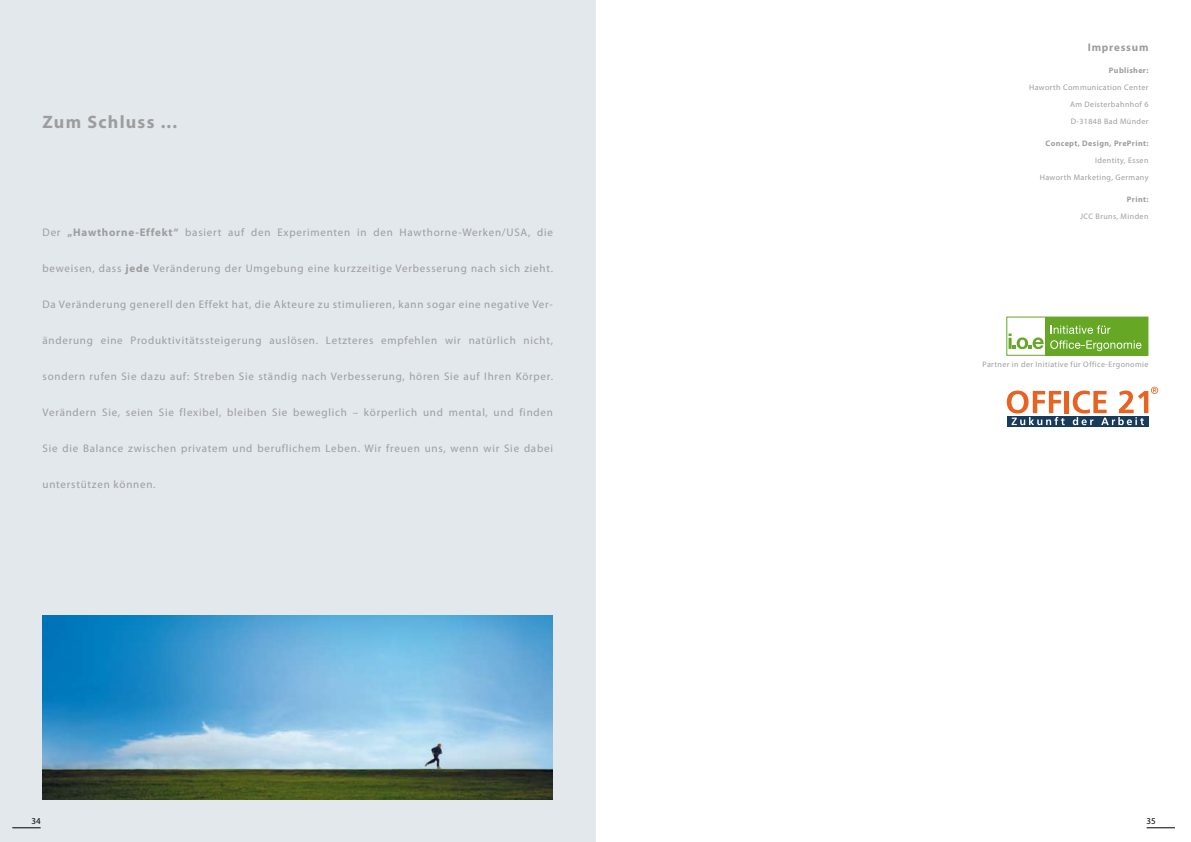
<style>
.page{position:relative;width:1191px;height:842px;background:#fff}
.page>*{position:absolute;margin:0;border:0;box-sizing:border-box;transform-origin:0 0}
.t1{font:700 18px "Myriad Pro";letter-spacing:.07em;color:#9c9d9f}
.t2{font:11px "Myriad Pro";letter-spacing:.07em;color:#9c9d9f}
.t3{font:700 11px "Myriad Pro";letter-spacing:.07em;color:#9c9d9f}
.t4{font:9px "Myriad Pro";color:#000}
.t5{font:8px/17px "Myriad Pro";letter-spacing:.05em;color:#9c9d9f;text-align:justify}
.t6{font:700 8px "Myriad Pro";letter-spacing:.05em;color:#9c9d9f}
.s1{font-weight:700}
</style>
<div class="page">
<div style="left:0;top:0;width:595px;height:842px;background:#e3e8ec"></div>
<svg style="left:12px;top:827px;width:29px;height:1px"></svg>
<svg style="left:1146px;top:827px;width:29px;height:1px"></svg>
<img style="left:43px;top:615px;width:510px;height:184px">
<svg style="left:1008px;top:333px;width:35px;height:16px"></svg>
<div style="left:1006px;top:317px;width:142px;height:39px;border:1px solid #66a826"></div>
<div style="left:1045px;top:317px;width:103px;height:38px;background:#66a826"></div>
<svg style="left:1050px;top:340px;width:91px;height:11px"></svg>
<svg style="left:1050px;top:325px;width:60px;height:9px"></svg>
<svg style="left:1007px;top:416px;width:141px;height:11px"></svg>
<svg style="left:1006px;top:391px;width:58px;height:34px"></svg>
<div style="left:1064px;top:391px;width:5px;height:22px;background:#ea6221"></div>
<svg style="left:1072px;top:387px;width:86px;height:38px"></svg>
<h1 class="t1" style="left:43px;top:110px;width:136px">Zum Schluss ...</h1>
<p class="t2" style="left:43px;top:225px;width:512px">Der <span class="s1">„Hawthorne-Effekt“</span> basiert auf den Experimenten in den Hawthorne-Werken/USA, die</p>
<p class="t2" style="left:43px;top:261px;width:512px">beweisen, dass <span class="s1">jede</span> Veränderung der Umgebung eine kurzzeitige Verbesserung nach sich zieht.</p>
<p class="t2" style="left:43px;top:297px;width:512px">Da Veränderung generell den Effekt hat, die Akteure zu stimulieren, kann sogar eine negative Ver-</p>
<p class="t2" style="left:43px;top:333px;width:512px">änderung eine Produktivitätssteigerung auslösen. Letzteres empfehlen wir natürlich nicht,</p>
<p class="t2" style="left:43px;top:369px;width:512px">sondern rufen Sie dazu auf: Streben Sie ständig nach Verbesserung, hören Sie auf Ihren Körper.</p>
<p class="t2" style="left:43px;top:405px;width:512px">Verändern Sie, seien Sie flexibel, bleiben Sie beweglich – körperlich und mental, und finden</p>
<p class="t2" style="left:43px;top:441px;width:512px">Sie die Balance zwischen privatem und beruflichem Leben. Wir freuen uns, wenn wir Sie dabei</p>
<p class="t2" style="left:43px;top:477px;width:115px">unterstützen können.</p>
<p class="t3" style="left:1087px;top:40px;width:62px">Impressum</p>
<p class="t6" style="left:1109px;top:65px;width:41px">Publisher:</p>
<p class="t5" style="left:1070px;top:78px;width:80px;text-indent:-41px">Haworth Communication Center Am Deisterbahnhof 6<br>D-31848 Bad Münder</p>
<p class="t6" style="left:1045px;top:138px;width:104px">Concept, Design, PrePrint:</p>
<p class="t5" style="left:1039px;top:151px;width:110px;text-align:right">Identity, Essen<br>Haworth Marketing, Germany</p>
<p class="t6" style="left:1127px;top:194px;width:23px">Print:</p>
<p class="t5" style="left:1080px;top:207px;width:70px">JCC Bruns, Minden</p>
<p class="t5" style="left:982px;top:355px;width:167px">Partner in der Initiative für Office-Ergonomie</p>
<p class="t4" style="left:31px;top:815px;width:11px">34</p>
<p class="t4" style="left:1146px;top:815px;width:11px">35</p>
</div>
